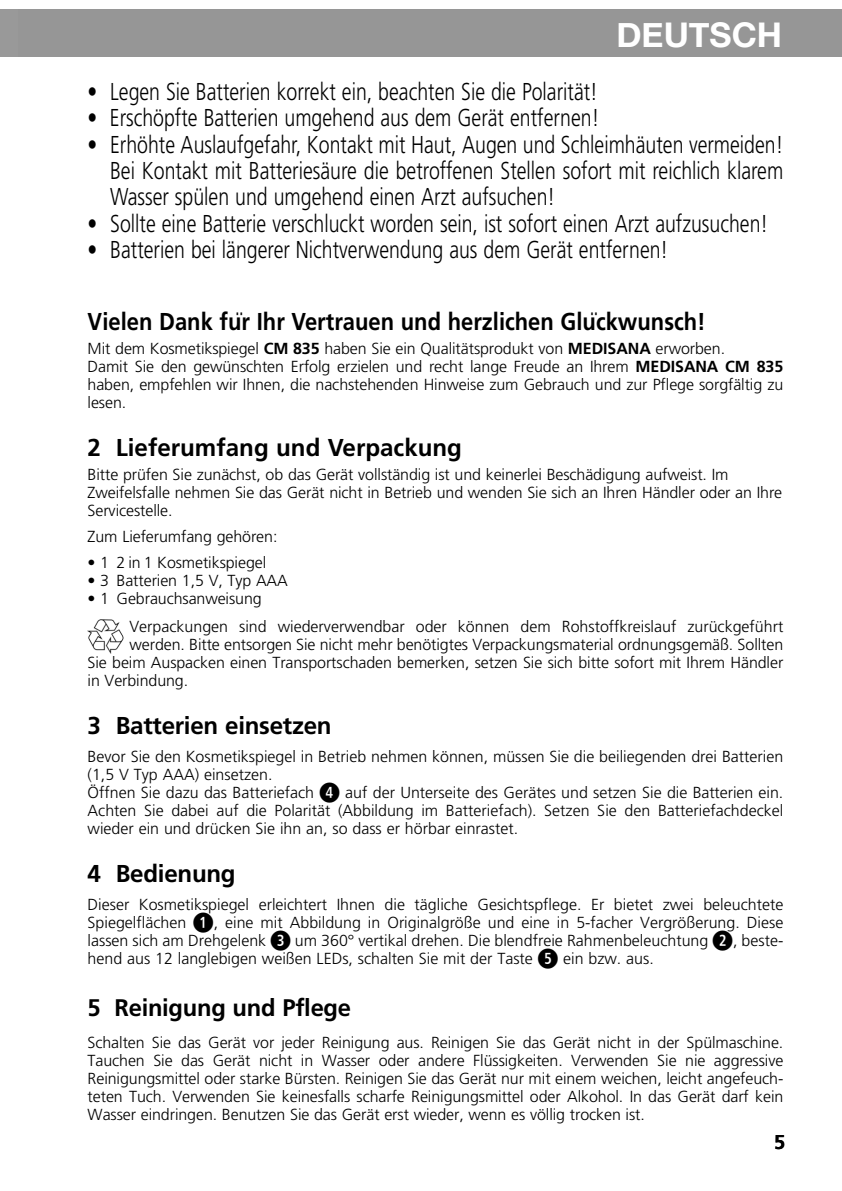
<style>
.page{position:relative;width:842px;height:1191px;background:#fff}
.page>*{position:absolute;margin:0;border:0;box-sizing:border-box;transform-origin:0 0}
.t1{font:700 34px "Helvetica Neue";color:#fff}
.t2{font:300 24.4px/26.4px "Frutiger";color:#000;text-align:justify;scale:.8 1}
.t3{font:700 24.4px "Frutiger";color:#000}
.t4{font:700 24.4px "Frutiger";color:#000;scale:.9 1}
.t5{font:700 24px "Frutiger";letter-spacing:-.01em;color:#000}
.t6{font:700 20px "Frutiger";color:#000}
.t7{font:300 16px/18px "Frutiger";letter-spacing:-.005em;color:#000}
.s1{font-family:".Helvetica Neue Desk Interface";font-weight:300}
.s2{font-weight:700}
.s3{font-family:"pkt frut";font-weight:400;font-size:24px}
</style>
<div class="page">
<div style="left:0;top:9px;width:842px;height:48px;background:#969696"></div>
<img style="left:88px;top:619px;width:36px;height:35px">
<h1 class="t1" style="left:616px;top:13px;width:167px">DEUTSCH</h1>
<h2 class="t2" style="left:88px;top:80px;width:639px">• Legen Sie Batterien korrekt ein, beachten Sie die Polarität!</h2>
<h2 class="t2" style="left:88px;top:106px;width:641px">• Erschöpfte Batterien umgehend aus dem Gerät entfernen!</h2>
<h2 class="t2" style="left:110px;top:133px;width:843px;text-indent:-22px">• Erhöhte Auslaufgefahr, Kontakt mit Haut, Augen und Schleimhäuten vermeiden!<br>Bei Kontakt mit Batteriesäure die betroffenen Stellen sofort mit reichlich klarem Wasser spülen und umgehend einen Arzt aufsuchen!</h2>
<h2 class="t2" style="left:88px;top:212px;width:852px">• Sollte eine Batterie verschluckt worden sein, ist sofort einen Arzt aufzusuchen!</h2>
<h2 class="t2" style="left:88px;top:238px;width:727px">• Batterien bei längerer Nichtverwendung aus dem Gerät entfernen!</h2>
<h2 class="t4" style="left:88px;top:312px;width:688px">Vielen Dank fu<span class="s1">̈</span>r Ihr Vertrauen und herzlichen Glu<span class="s1">̈</span>ckwunsch!</h2>
<p class="t7" style="left:88px;top:341px;width:697px">Mit dem Kosmetikspiegel <span class="s2">CM 835</span> haben Sie ein Qualitätsprodukt von <span class="s2">MEDISANA</span> erworben.<br>Damit Sie den gewünschten Erfolg erzielen und recht lange Freude an Ihrem <span class="s2">MEDISANA CM 835 </span>haben, empfehlen wir Ihnen, die nachstehenden Hinweise zum Gebrauch und zur Pflege sorgfältig zu lesen.</p>
<h2 class="t3" style="left:88px;top:438px;width:376px">2 Lieferumfang und Verpackung</h2>
<p class="t7" style="left:88px;top:467px;width:696px">Bitte prüfen Sie zunächst, ob das Gerät vollständig ist und keinerlei Beschädigung aufweist. Im<br>Zweifelsfalle nehmen Sie das Gerät nicht in Betrieb und wenden Sie sich an Ihren Händler oder an Ihre<br>Servicestelle.</p>
<p class="t7" style="left:88px;top:529px;width:191px">Zum Lieferumfang gehören:</p>
<p class="t7" style="left:88px;top:555px;width:180px">• 1 2 in 1 Kosmetikspiegel</p>
<p class="t7" style="left:88px;top:573px;width:202px">• 3 Batterien 1,5 V, Typ AAA</p>
<p class="t7" style="left:130px;top:586px;width:655px;line-height:28px;text-indent:-42px">• 1 Gebrauchsanweisung<br>Verpackungen sind wiederverwendbar oder können dem Rohstoffkreislauf zurückgeführt</p>
<p class="t7" style="left:88px;top:637px;width:697px;text-align:justify;text-indent:42px">werden. Bitte entsorgen Sie nicht mehr benötigtes Verpackungsmaterial ordnungsgemäß. Sollten Sie beim Auspacken einen Transportschaden bemerken, setzen Sie sich bitte sofort mit Ihrem Händler in Verbindung.</p>
<h2 class="t3" style="left:88px;top:716px;width:246px">3 Batterien einsetzen</h2>
<p class="t7" style="left:88px;top:749px;width:697px">Bevor Sie den Kosmetikspiegel in Betrieb nehmen können, müssen Sie die beiliegenden drei Batterien (1,5 V Typ AAA) einsetzen.<br>Öffnen Sie dazu das Batteriefach <span class="s3">4</span> auf der Unterseite des Gerätes und setzen Sie die Batterien ein.<br>Achten Sie dabei auf die Polarität (Abbildung im Batteriefach). Setzen Sie den Batteriefachdeckel wieder ein und drücken Sie ihn an, so dass er hörbar einrastet.</p>
<h2 class="t3" style="left:88px;top:864px;width:150px">4 Bedienung</h2>
<p class="t7" style="left:88px;top:897px;width:697px;text-align:justify">Dieser Kosmetikspiegel erleichtert Ihnen die tägliche Gesichtspflege. Er bietet zwei beleuchtete Spiegelflächen <span class="s3">1</span>, eine mit Abbildung in Originalgröße und eine in 5-facher Vergrößerung. Diese lassen sich am Drehgelenk <span class="s3">3</span> um 360° vertikal drehen. Die blendfreie Rahmenbeleuchtung <span class="s3">2</span>, beste&shy;hend aus 12 langlebigen weißen LEDs, schalten Sie mit der Taste <span class="s3">5</span> ein bzw. aus.</p>
<h3 class="t5" style="left:88px;top:998px;width:265px">5 Reinigung und Pflege</h3>
<p class="t7" style="left:88px;top:1035px;width:697px;text-align:justify">Schalten Sie das Gerät vor jeder Reinigung aus. Reinigen Sie das Gerät nicht in der Spülmaschine.<br>Tauchen Sie das Gerät nicht in Wasser oder andere Flüssigkeiten. Verwenden Sie nie aggressive Reinigungsmittel oder starke Bürsten. Reinigen Sie das Gerät nur mit einem weichen, leicht angefeuch&shy;teten Tuch. Verwenden Sie keinesfalls scharfe Reinigungsmittel oder Alkohol. In das Gerät darf kein Wasser eindringen. Benutzen Sie das Gerät erst wieder, wenn es völlig trocken ist.</p>
<p class="t6" style="left:774px;top:1134px;width:13px">5</p>
</div>
